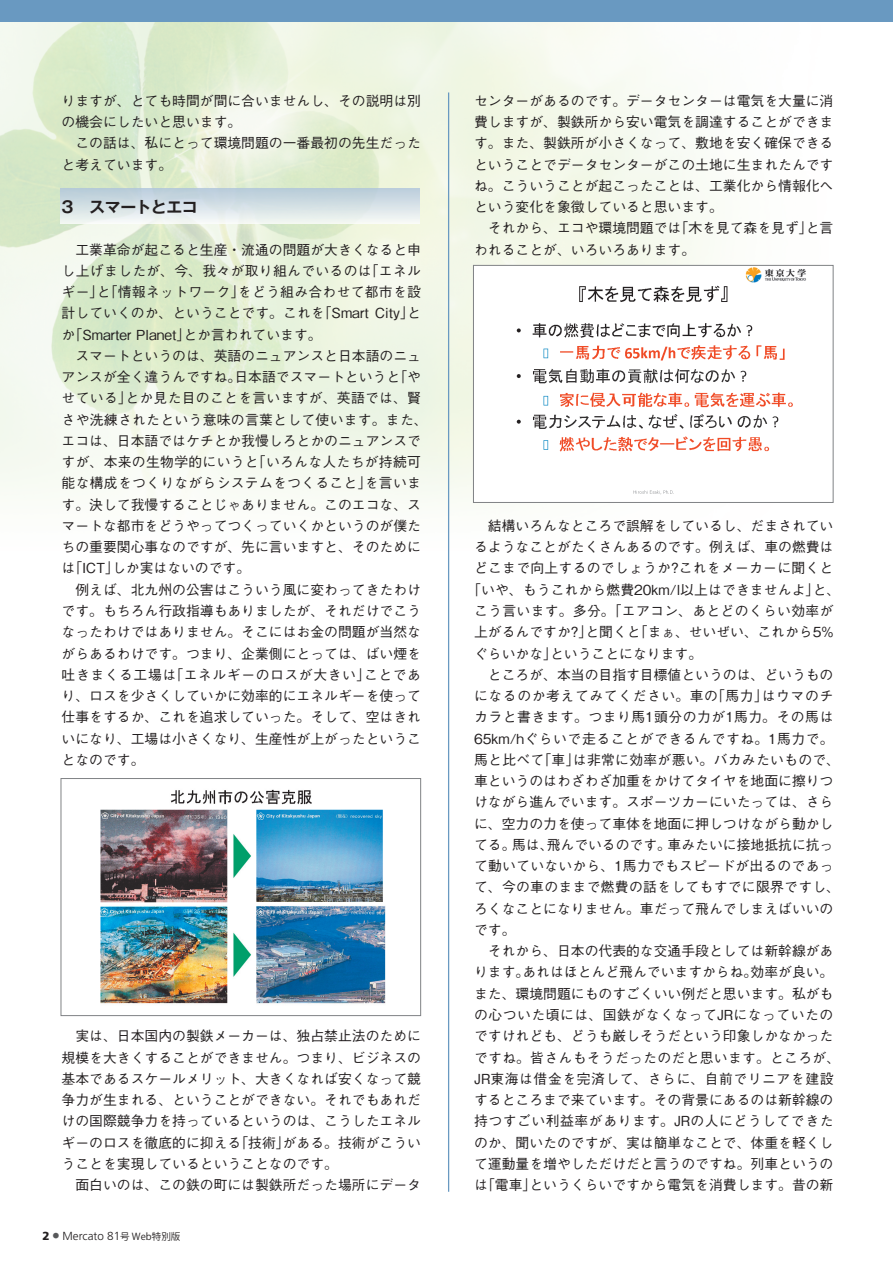
<style>
.page{position:relative;width:893px;height:1263px;background:#fff}
.page>*{position:absolute;margin:0;border:0;box-sizing:border-box;transform-origin:0 0}
.t1{font:700 15.9px "Gothic MB101 Pro De";letter-spacing:-.03em;color:#231f20}
.t2{font:500 13.8px/21.3px "Gothic BBB Pro";color:#231f20}
.t3{font:500 13.8px "Gothic BBB Pro";letter-spacing:.02em;color:#231f20}
.t4{font:500 13.8px "Gothic BBB Pro";letter-spacing:.025em;color:#231f20}
.t5{font:300 11.7px "Frutiger LT";color:#231f20}
.s1{font-family:"Futo Go B101 Pro";font-weight:700;font-size:6.45px;color:#57585a}
.s2{font-family:"Koz Go Pro";font-weight:400;font-size:9.6px}
</style>
<div class="page">
<img style="left:0;top:21px;width:848px;height:535px">
<div style="left:0;top:0;width:893px;height:21px;background:#6999c1"></div>
<div style="left:61px;top:188px;width:358px;height:36px;background:linear-gradient(to bottom,#b6cad8,#f4f8f4)"></div>
<hr style="left:448px;top:92px;width:1px;height:1100px;background:#6999c1">
<img style="left:100px;top:789px;width:286px;height:215px">
<div style="left:61px;top:778px;width:360px;height:238px;border:1px solid #808285"></div>
<div style="left:473px;top:265px;width:360px;height:237px;background:#fff"></div>
<img style="left:516px;top:267px;width:290px;height:228px">
<div style="left:473px;top:265px;width:360px;height:238px;border:1px solid #808285"></div>
<p class="t2" style="left:62px;top:88px;width:361px">りますが、とても時間が間に合いませんし、その説明は別の機会にしたいと思います。</p>
<p class="t2" style="left:62px;top:131px;width:361px">　この話は、私にとって環境問題の一番最初の先生だったと考えています。</p>
<p class="t1" style="left:62px;top:194px;width:138px">3　スマートとエコ</p>
<p class="t2" style="left:62px;top:237px;width:361px;text-align:justify">　工業革命が起こると生産・流通の問題が大きくなると申し上げましたが、今、我々が取り組んでいるのは「エネルギー」と「情報ネットワーク」をどう組み合わせて都市を設計していくのか、ということです。これを「Smart City」とか「Smarter Planet」とか言われています。</p>
<p class="t2" style="left:62px;top:343px;width:367px">　スマートというのは、英語のニュアンスと日本語のニュアンスが全く違うんですね。日本語でスマートというと「やせている」とか見た目のことを言いますが、英語では、賢さや洗練されたという意味の言葉として使います。また、エコは、日本語ではケチとか我慢しろとかのニュアンスですが、本来の生物学的にいうと「いろんな人たちが持続可能な構成をつくりながらシステムをつくること」を言います。決して我慢することじゃありません。このエコな、スマートな都市をどうやってつくっていくかというのが僕たちの重要関心事なのですが、先に言いますと、そのためには「ICT」しか実はないのです。</p>
<p class="t2" style="left:62px;top:577px;width:361px;text-align:justify">　例えば、北九州の公害はこういう風に変わってきたわけです。もちろん行政指導もありましたが、それだけでこうなったわけではありません。そこにはお金の問題が当然ながらあるわけです。つまり、企業側にとっては、ばい煙を吐きまくる工場は「エネルギーのロスが大きい」ことであり、ロスを少さくしていかに効率的にエネルギーを使って仕事をするか、これを追求していった。そして、空はきれいになり、工場は小さくなり、生産性が上がったということなのです。</p>
<p class="t2" style="left:62px;top:1024px;width:361px;text-align:justify">　実は、日本国内の製鉄メーカーは、独占禁止法のために規模を大きくすることができません。つまり、ビジネスの基本であるスケールメリット、大きくなれば安くなって競争力が生まれる、ということができない。それでもあれだけの国際競争力を持っているというのは、こうしたエネルギーのロスを徹底的に抑える「技術」がある。技術がこういうことを実現しているということなのです。</p>
<p class="t2" style="left:62px;top:1172px;width:361px">　面白いのは、この鉄の町には製鉄所だった場所にデータ</p>
<p class="t5" style="left:53px;top:1229px;width:129px"><span class="s1">●</span> Mercato 81<span class="s2">号 Web特別版</span></p>
<p class="t2" style="left:474px;top:88px;width:361px;text-align:justify">センターがあるのです。データセンターは電気を大量に消費しますが、製鉄所から安い電気を調達することができます。また、製鉄所が小さくなって、敷地を安く確保できるということでデータセンターがこの土地に生まれたんですね。こういうことが起こったことは、工業化から情報化へという変化を象徴していると思います。</p>
<p class="t2" style="left:474px;top:216px;width:361px">　それから、エコや環境問題では「木を見て森を見ず」と言われることが、いろいろあります。</p>
<p class="t2" style="left:474px;top:513px;width:361px">　結構いろんなところで誤解をしているし、だまされてい</p>
<p class="t2" style="left:474px;top:535px;width:361px">るようなことがたくさんあるのです。例えば、車の燃費は</p>
<p class="t3" style="left:474px;top:557px;width:361px">どこまで向上するのでしょうか?これをメーカーに聞くと</p>
<p class="t2" style="left:467px;top:577px;width:375px">「いや、もうこれから燃費20km/l以上はできませんよ」と、</p>
<p class="t4" style="left:474px;top:600px;width:361px">こう言います。多分。「エアコン、あとどのくらい効率が</p>
<p class="t2" style="left:474px;top:620px;width:361px">上がるんですか?」と聞くと「まぁ、せいぜい、これから5%</p>
<p class="t2" style="left:474px;top:641px;width:230px">ぐらいかな」ということになります。</p>
<p class="t2" style="left:474px;top:662px;width:367px">　ところが、本当の目指す目標値というのは、どいうものになるのか考えてみてください。車の「馬力」はウマのチカラと書きます。つまり馬1頭分の力が1馬力。その馬は<br>65km/hぐらいで走ることができるんですね。1馬力で。馬と比べて「車」は非常に効率が悪い。バカみたいもので、車というのはわざわざ加重をかけてタイヤを地面に擦りつけながら進んでいます。スポーツカーにいたっては、さらに、空力の力を使って車体を地面に押しつけながら動かしてる。馬は、飛んでいるのです。車みたいに接地抵抗に抗って動いていないから、1馬力でもスピードが出るのであって、今の車のままで燃費の話をしてもすでに限界ですし、ろくなことになりません。車だって飛んでしまえばいいのです。</p>
<p class="t2" style="left:474px;top:939px;width:367px">　それから、日本の代表的な交通手段としては新幹線があります。あれはほとんど飛んでいますからね。効率が良い。また、環境問題にものすごくいい例だと思います。私がもの心ついた頃には、国鉄がなくなってJRになっていたのですけれども、どうも厳しそうだという印象しかなかったですね。皆さんもそうだったのだと思います。ところが、<br>JR東海は借金を完済して、さらに、自前でリニアを建設するところまで来ています。その背景にあるのは新幹線の持つすごい利益率があります。JRの人にどうしてできたのか、聞いたのですが、実は簡単なことで、体重を軽くして運動量を増やしただけだと言うのですね。列車というのは「電車」というくらいですから電気を消費します。昔の新</p>
</div>
